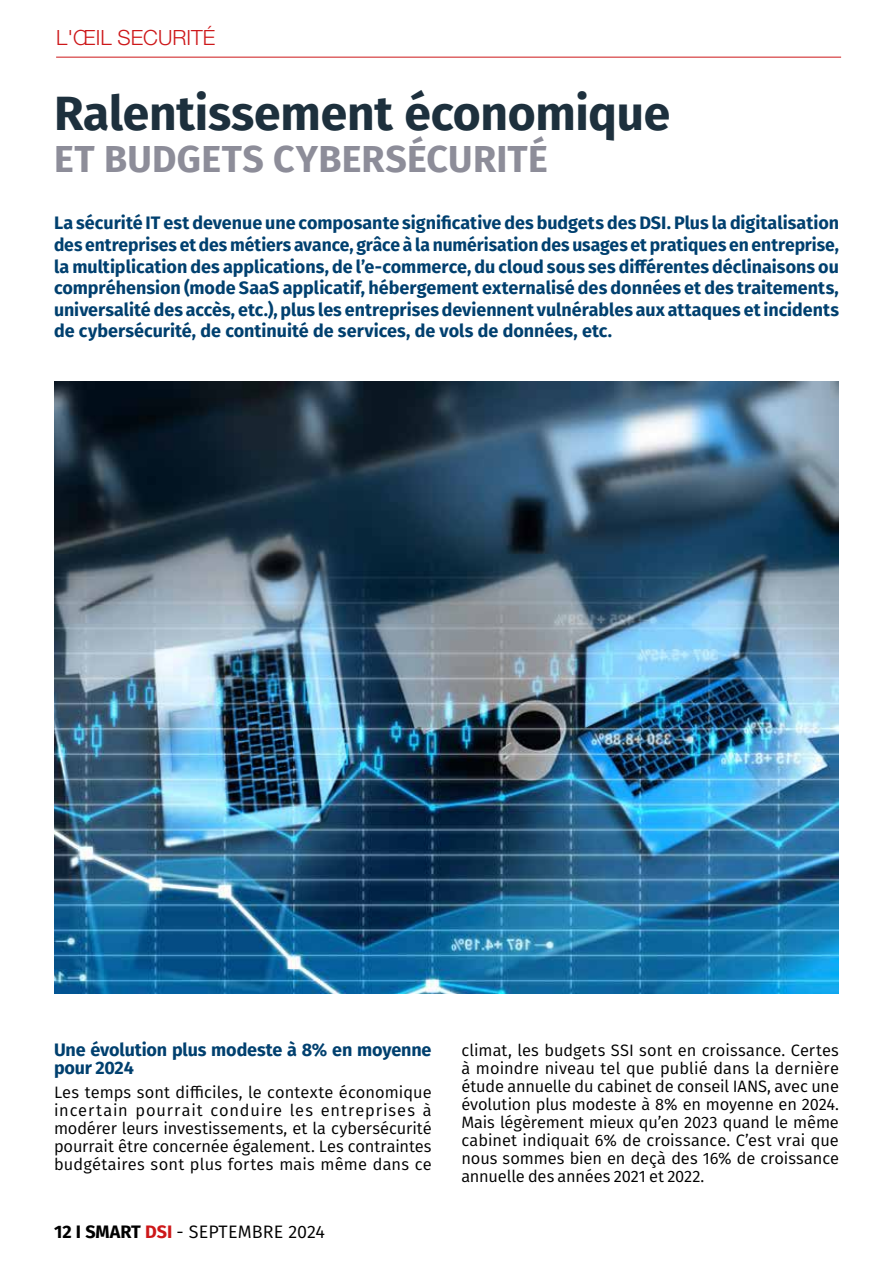
<style>
.page{position:relative;width:893px;height:1263px;background:#fff}
.page>*{position:absolute;margin:0;border:0;box-sizing:border-box;transform-origin:0 0}
.t1{font:700 48px "Fira Sans";letter-spacing:-.005em;color:#1d303d}
.t2{font:700 37.5px "Fira Sans";letter-spacing:.01em;color:#8d8d99}
.t3{font:300 21px "Helvetica Neue LT Std";color:#cd1719}
.t4{font:700 18px/21.6px "Fira Sans";letter-spacing:-.005em;color:#00406f;text-align:justify}
.t5{font:18px "Fira Sans";letter-spacing:.01em;color:#000}
.t6{font:16.5px/18px "Fira Sans";letter-spacing:.005em;color:#000;text-align:justify}
.s1{font-weight:700}
.s2{font-weight:700;color:#cd1719}
</style>
<div class="page">
<hr style="left:56px;top:57px;width:785px;height:1px;background:#cd1719">
<img style="left:54px;top:382px;width:785px;height:611px">
<p class="t3" style="left:56px;top:24px;width:161px">L'ŒIL SECURITÉ</p>
<h1 class="t1" style="left:54px;top:73px;width:618px">Ralentissement économique</h1>
<h2 class="t2" style="left:54px;top:127px;width:495px">ET BUDGETS CYBERSÉCURITÉ</h2>
<p class="t4" style="left:54px;top:211px;width:787px">La sécurité IT est devenue une composante significative des budgets des DSI. Plus la digitalisation des entreprises et des métiers avance, grâce à la numérisation des usages et pratiques en entreprise, la multiplication des applications, de l’e-commerce, du cloud sous ses différentes déclinaisons ou compréhension (mode SaaS applicatif, hébergement externalisé des données et des traitements, universalité des accès, etc.), plus les entreprises deviennent vulnérables aux attaques et incidents de cybersécurité, de continuité de services, de vols de données, etc.</p>
<p class="t4" style="left:54px;top:1039px;width:379px;line-height:18px">Une évolution plus modeste à 8% en moyenne pour 2024</p>
<p class="t6" style="left:54px;top:1083px;width:379px">Les temps sont difficiles, le contexte économique incertain pourrait conduire les entreprises à modérer leurs investissements, et la cybersécurité pourrait être concernée également. Les contraintes budgétaires sont plus fortes mais même dans ce</p>
<p class="t5" style="left:54px;top:1218px;width:272px"><span class="s1">12 I SMART</span> <span class="s2">DSI</span> - SEPTEMBRE 2024</p>
<p class="t6" style="left:461px;top:1041px;width:379px">climat, les budgets SSI sont en croissance. Certes à moindre niveau tel que publié dans la dernière étude annuelle du cabinet de conseil IANS, avec une évolution plus modeste à 8% en moyenne en 2024.<br>Mais légèrement mieux qu’en 2023 quand le même cabinet indiquait 6% de croissance. C’est vrai que nous sommes bien en deçà des 16% de croissance annuelle des années 2021 et 2022.</p>
</div>
